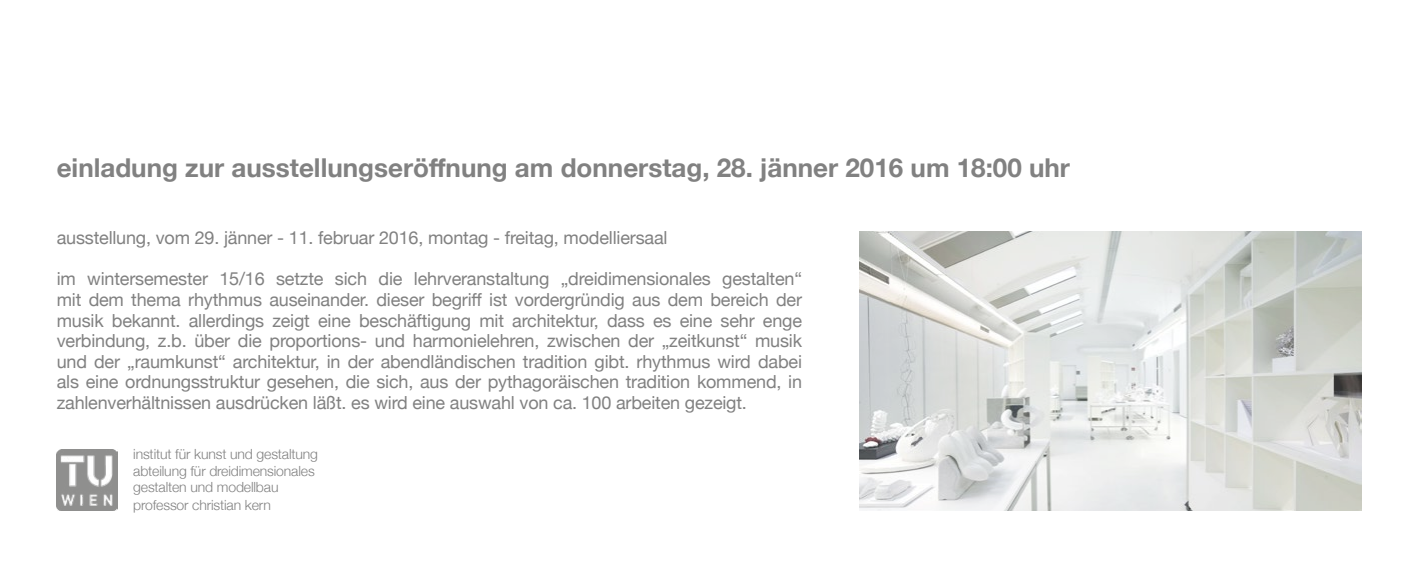
<style>
.page{position:relative;width:1418px;height:567px;background:#fff}
.page>*{position:absolute;margin:0;border:0;box-sizing:border-box;transform-origin:0 0}
.t1{font:700 26px "Helvetica Neue";color:#818181}
.t2{font:18px/20.6px "Helvetica Neue";letter-spacing:-.01em;color:#818181;text-align:justify}
.t3{font:300 14px/16px "Helvetica Neue";letter-spacing:-.01em;color:#818181}
</style>
<div class="page">
<img style="left:57px;top:450px;width:60px;height:60px">
<img style="left:859px;top:231px;width:502px;height:279px">
<h1 class="t1" style="left:57px;top:148px;width:1014px">einladung zur ausstellungseröffnung am donnerstag, 28. jänner 2016 um 18:00 uhr</h1>
<p class="t2" style="left:57px;top:229px;width:612px">ausstellung, vom 29. jänner - 11. februar 2016, montag - freitag, modelliersaal</p>
<p class="t2" style="left:57px;top:270px;width:746px">im wintersemester 15/16 setzte sich die lehrveranstaltung „dreidimensionales gestalten“ mit dem thema rhythmus auseinander. dieser begriff ist vordergründig aus dem bereich der musik bekannt. allerdings zeigt eine beschäftigung mit architektur, dass es eine sehr enge verbindung, z.b. über die proportions- und harmonielehren, zwischen der „zeitkunst“ musik und der „raumkunst“ architektur, in der abendländischen tradition gibt. rhythmus wird dabei als eine ordnungsstruktur gesehen, die sich, aus der pythagoräischen tradition kommend, in zahlenverhältnissen ausdrücken läßt. es wird eine auswahl von ca. 100 arbeiten gezeigt.</p>
<p class="t3" style="left:133px;top:445px;width:186px">institut für kunst und gestaltung abteilung für dreidimensionales gestalten und modellbau</p>
<p class="t3" style="left:133px;top:495px;width:139px">professor christian kern</p>
</div>
